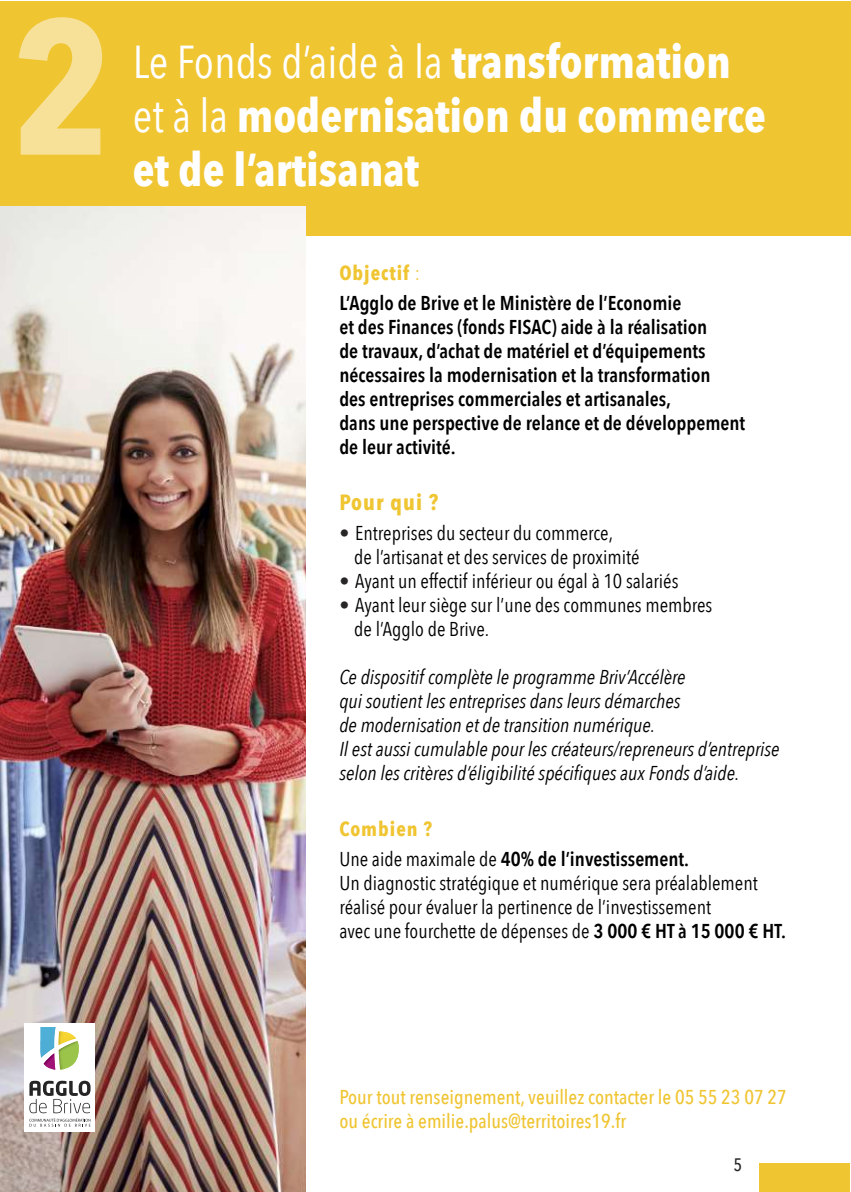
<style>
.page{position:relative;width:851px;height:1192px;background:#fff}
.page>*{position:absolute;margin:0;border:0;box-sizing:border-box;transform-origin:0 0}
.t1{font:700 190px "Avenir Next Condensed";color:rgb(255 255 255/.5)}
.t2{font:700 46px/54.2px "Avenir Next Condensed";color:#fff}
.t3{font:700 22px "Avenir Next Condensed";letter-spacing:.05em;color:#f0c532}
.t4{font:600 20px/24px "Avenir Next Condensed";color:#000}
.t5{font:20px/24px "Avenir Next Condensed";color:#000}
.t6{font:italic 20px/24px "Avenir Next Condensed";color:#000}
.t7{font:500 20px/24px "Avenir Next Condensed";color:#f0c532}
.t8{font:500 18px "Avenir Next Condensed";color:#272526}
.s1{font-weight:400}
.s2{font-weight:700;color:#f0c532}
.s3{font-weight:400;color:#f0c532}
.s4{color:#272526}
.s5{font-weight:600}
</style>
<div class="page">
<div style="left:0;top:1px;width:849px;height:234px;background:#f0c532"></div>
<div style="left:759px;top:1162px;width:90px;height:29px;background:#f0c532"></div>
<img style="left:0;top:206px;width:305px;height:985px">
<div style="left:24px;top:1023px;width:70px;height:109px;background:#fff"></div>
<svg style="left:29px;top:1080px;width:61px;height:46px"></svg>
<svg style="left:40px;top:1027px;width:39px;height:42px"></svg>
<h1 class="t1" style="left:12px;top:-35px;width:101px">2</h1>
<h2 class="t2" style="left:133px;top:36px;width:634px"><span class="s1">Le Fonds d’aide à la</span> transformation <span class="s1">et à la</span> modernisation du commerce et de l’artisanat</h2>
<p class="t4" style="left:339px;top:258px;width:343px;line-height:30px"><span class="s2">Objectif</span> <span class="s3">:<br></span>L’Agglo de Brive et le Ministère de l’Economie</p>
<p class="t4" style="left:339px;top:315px;width:407px">et des Finances (fonds FISAC) aide à la réalisation<br>de travaux, d’achat de matériel et d’équipements nécessaires la modernisation et la transformation<br>des entreprises commerciales et artisanales,<br>dans une perspective de relance et de développement de leur activité.</p>
<p class="t3" style="left:339px;top:488px;width:100px">Pour qui ?</p>
<p class="t5" style="left:354px;top:521px;width:287px;text-indent:-15px"><span class="s4">•</span> Entreprises du secteur du commerce,<br>de l’artisanat et des services de proximité</p>
<p class="t5" style="left:339px;top:569px;width:340px"><span class="s4">•</span> Ayant un effectif inférieur ou égal à 10 salariés</p>
<p class="t5" style="left:354px;top:593px;width:359px;text-indent:-15px"><span class="s4">•</span> Ayant leur siège sur l’une des communes membres de l’Agglo de Brive.</p>
<p class="t6" style="left:339px;top:665px;width:441px">Ce dispositif complète le programme Briv’Accélère<br>qui soutient les entreprises dans leurs démarches<br>de modernisation et de transition numérique.<br>Il est aussi cumulable pour les créateurs/repreneurs d’entreprise selon les critères d’éligibilité spécifiques aux Fonds d’aide.</p>
<p class="t4" style="left:339px;top:814px;width:351px;line-height:30px"><span class="s2">Combien ?<br></span><span class="s1">Une aide maximale de</span> 40% de l’investissement.</p>
<p class="t5" style="left:339px;top:871px;width:448px">Un diagnostic stratégique et numérique sera préalablement réalisé pour évaluer la pertinence de l’investissement<br>avec une fourchette de dépenses de <span class="s5">3 000 € HT à 15 000 € HT.</span></p>
<p class="t7" style="left:339px;top:1084px;width:449px">Pour tout renseignement, veuillez contacter le 05 55 23 07 27 ou écrire à emilie.palus@territoires19.fr</p>
<p class="t8" style="left:733px;top:1152px;width:10px">5</p>
</div>
